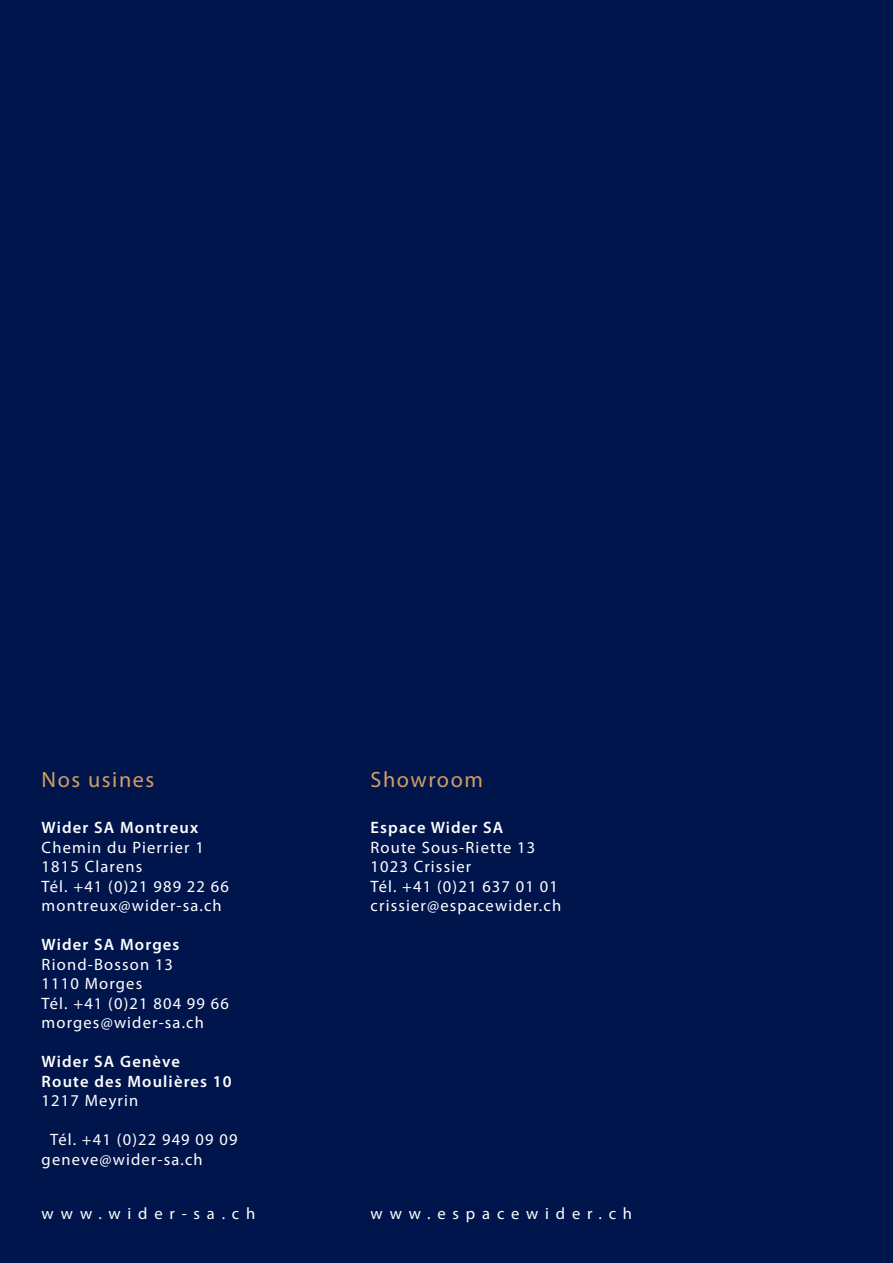
<style>
.page{position:relative;width:893px;height:1263px;background:#00154c}
.page>*{position:absolute;margin:0;border:0;box-sizing:border-box;transform-origin:0 0}
.t1{font:22.2px "Myriad Pro";letter-spacing:.07em;color:#d39c61}
.t2{font:16.5px/19.5px "Myriad Pro";letter-spacing:.07em;color:#fff}
.t3{font:600 16.5px/19.5px "Myriad Pro";letter-spacing:.07em;color:#fff}
.t4{font:16.5px "Myriad Pro";letter-spacing:.41em;color:#fff}
</style>
<div class="page">
<h1 class="t1" style="left:42px;top:766px;width:114px">Nos usines</h1>
<p class="t3" style="left:42px;top:818px;width:158px">Wider SA Montreux</p>
<p class="t2" style="left:42px;top:837px;width:189px">Chemin du Pierrier 1<br>1815 Clarens<br>Tél. +41 (0)21 989 22 66 montreux@wider-sa.ch</p>
<p class="t3" style="left:42px;top:935px;width:139px">Wider SA Morges</p>
<p class="t2" style="left:42px;top:954px;width:189px">Riond-Bosson 13<br>1110 Morges<br>Tél. +41 (0)21 804 99 66 morges@wider-sa.ch</p>
<p class="t3" style="left:42px;top:1052px;width:192px">Wider SA Genève<br>Route des Moulières 10</p>
<p class="t2" style="left:42px;top:1091px;width:98px">1217 Meyrin</p>
<p class="t2" style="left:42px;top:1130px;width:197px;text-indent:9px">Tél. +41 (0)22 949 09 09 geneve@wider-sa.ch</p>
<h1 class="t1" style="left:371px;top:766px;width:114px">Showroom</h1>
<p class="t3" style="left:371px;top:818px;width:134px">Espace Wider SA</p>
<p class="t2" style="left:371px;top:837px;width:192px">Route Sous-Riette 13<br>1023 Crissier<br>Tél. +41 (0)21 637 01 01 crissier@espacewider.ch</p>
<p class="t4" style="left:42px;top:1203px;width:215px">www.wider-sa.ch</p>
<p class="t4" style="left:371px;top:1203px;width:263px">www.espacewider.ch</p>
</div>
